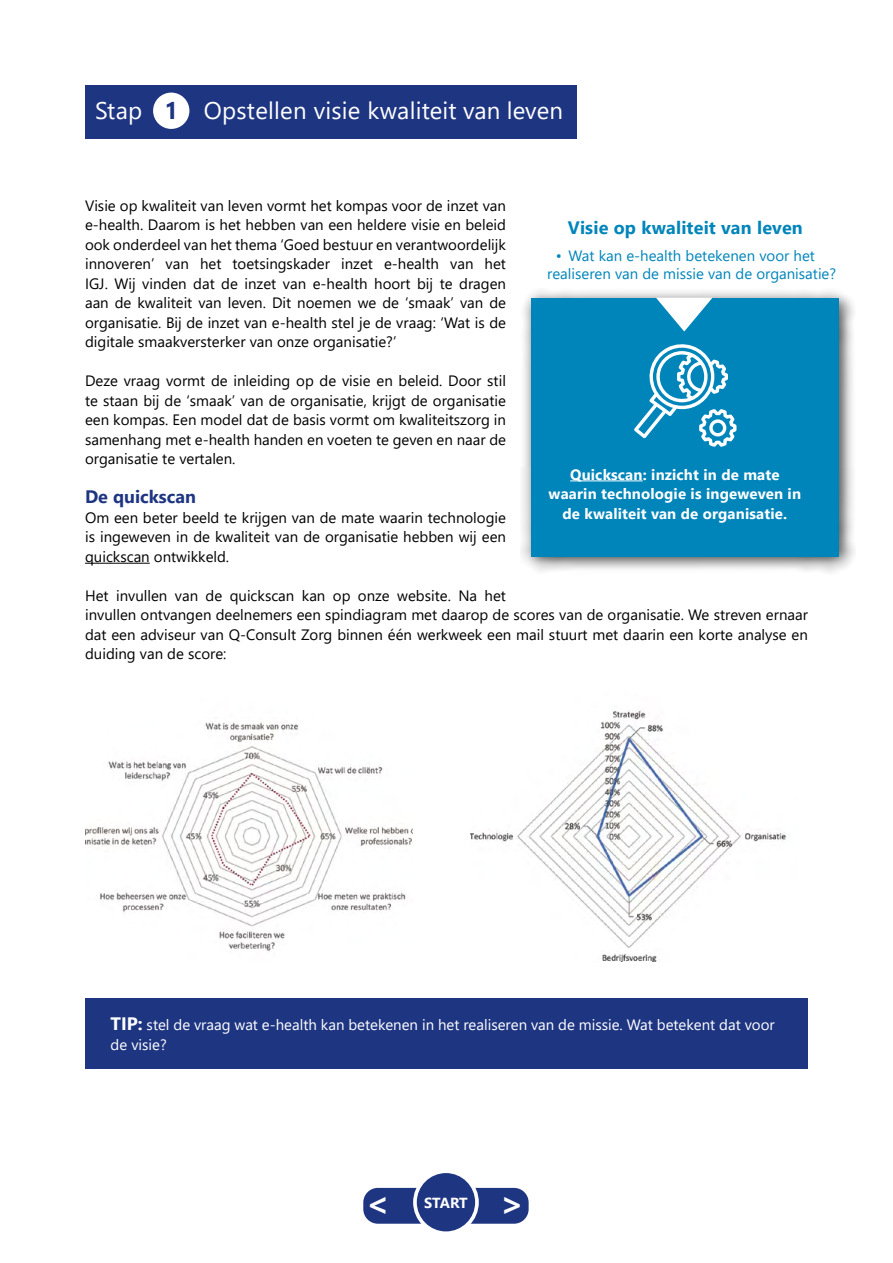
<style>
.page{position:relative;width:893px;height:1263px;background:#fff}
.page>*{position:absolute;margin:0;border:0;box-sizing:border-box;transform-origin:0 0}
.t1{font:700 34.05px "Segoe UI";color:#fff}
.t2{font:24px "Segoe UI";letter-spacing:.01em;color:#fff}
.t3{font:700 23.85px "Segoe UI";color:#1e3582}
.t4{font:700 18px "Segoe UI";letter-spacing:.01em;color:#0085ba}
.t5{font:700 18px "Segoe UI";color:#1e3582}
.t6{font:15px/19.5px "Segoe UI";color:#000;text-align:justify}
.t7{font:15px/19.5px "Segoe UI";color:#fff}
.t8{font:700 15px/19.5px "Segoe UI";letter-spacing:.01em;color:#fff;text-align:center}
.t9{font:15px/18px "Segoe UI";color:#0085ba}
.t10{font:700 14.55px "Segoe UI";letter-spacing:-.01em;color:#fff}
.s1{font-weight:700;font-size:18px}
</style>
<div class="page">
<hr style="left:85px;top:563px;width:65px;height:1px;background:#000">
<div style="left:363px;top:1188px;width:166px;height:36px;background:#1e3582;border-radius:15px"></div>
<div style="left:415px;top:1171px;width:62px;height:62px;background:#1e3582;border-radius:50%"></div>
<div style="left:413px;top:1169px;width:66px;height:66px;border:4px solid #fff;border-radius:50%"></div>
<div style="left:85px;top:85px;width:491px;height:53px;background:#1e3582"></div>
<div style="left:153px;top:93px;width:36px;height:36px;background:#fff;border-radius:50%"></div>
<div style="left:85px;top:998px;width:723px;height:71px;background:#1e3582"></div>
<img style="left:85px;top:722px;width:327px;height:229px">
<img style="left:470px;top:711px;width:316px;height:250px">
<div style="left:521px;top:288px;width:335px;height:286px;background:#000;opacity:.75"></div>
<div style="left:531px;top:299px;width:308px;height:258px;background:#0085ba"></div>
<hr style="left:570px;top:480px;width:73px;height:1px;background:#fff">
<svg style="left:656px;top:298px;width:56px;height:33px"></svg>
<svg style="left:634px;top:344px;width:102px;height:103px"></svg>
<h2 class="t2" style="left:95px;top:88px;width:49px">Stap</h2>
<h2 class="t2" style="left:204px;top:88px;width:361px">Opstellen visie kwaliteit van leven</h2>
<h3 class="t3" style="left:164px;top:88px;width:15px">1</h3>
<p class="t6" style="left:85px;top:194px;width:422px">Visie op kwaliteit van leven vormt het kompas voor de inzet van e-health. Daarom is het hebben van een heldere visie en beleid ook onderdeel van het thema ‘Goed bestuur en verantwoordelijk innoveren’ van het toetsingskader inzet e-health van het IGJ. Wij vinden dat de inzet van e-health hoort bij te dragen aan de kwaliteit van leven. Dit noemen we de ‘smaak’ van de organisatie. Bij de inzet van e-health stel je de vraag: ‘Wat is de digitale smaakversterker van onze organisatie?’</p>
<p class="t6" style="left:85px;top:370px;width:422px">Deze vraag vormt de inleiding op de visie en beleid. Door stil te staan bij de ‘smaak’ van de organisatie, krijgt de organisatie een kompas. Een model dat de basis vormt om kwaliteitszorg in samenhang met e-health handen en voeten te geven en naar de organisatie te vertalen.</p>
<p class="t5" style="left:85px;top:480px;width:112px">De quickscan</p>
<p class="t6" style="left:85px;top:506px;width:422px">Om een beter beeld te krijgen van de mate waarin technologie is ingeweven in de kwaliteit van de organisatie hebben wij een quickscan ontwikkeld.</p>
<p class="t6" style="left:85px;top:584px;width:724px;text-align:left">Het invullen van de quickscan kan op onze website. Na het<br>invullen ontvangen deelnemers een spindiagram met daarop de scores van de organisatie. We streven ernaar dat een adviseur van Q-Consult Zorg binnen één werkweek een mail stuurt met daarin een korte analyse en duiding van de score:</p>
<p class="t4" style="left:568px;top:211px;width:236px">Visie op kwaliteit van leven</p>
<p class="t9" style="left:547px;top:245px;width:290px;text-indent:9px">• Wat kan e-health betekenen voor het realiseren van de missie van de organisatie?</p>
<p class="t8" style="left:549px;top:463px;width:254px">Quickscan: inzicht in de mate waarin technologie is ingeweven in de kwaliteit van de organisatie.</p>
<p class="t7" style="left:111px;top:1014px;width:666px"><span class="s1">TIP:</span> stel de vraag wat e-health kan betekenen in het realiseren van de missie. Wat betekent dat voor de visie?</p>
<h1 class="t1" style="left:366px;top:1170px;width:26px">&lt;</h1>
<p class="t10" style="left:424px;top:1189px;width:45px">START</p>
</div>
